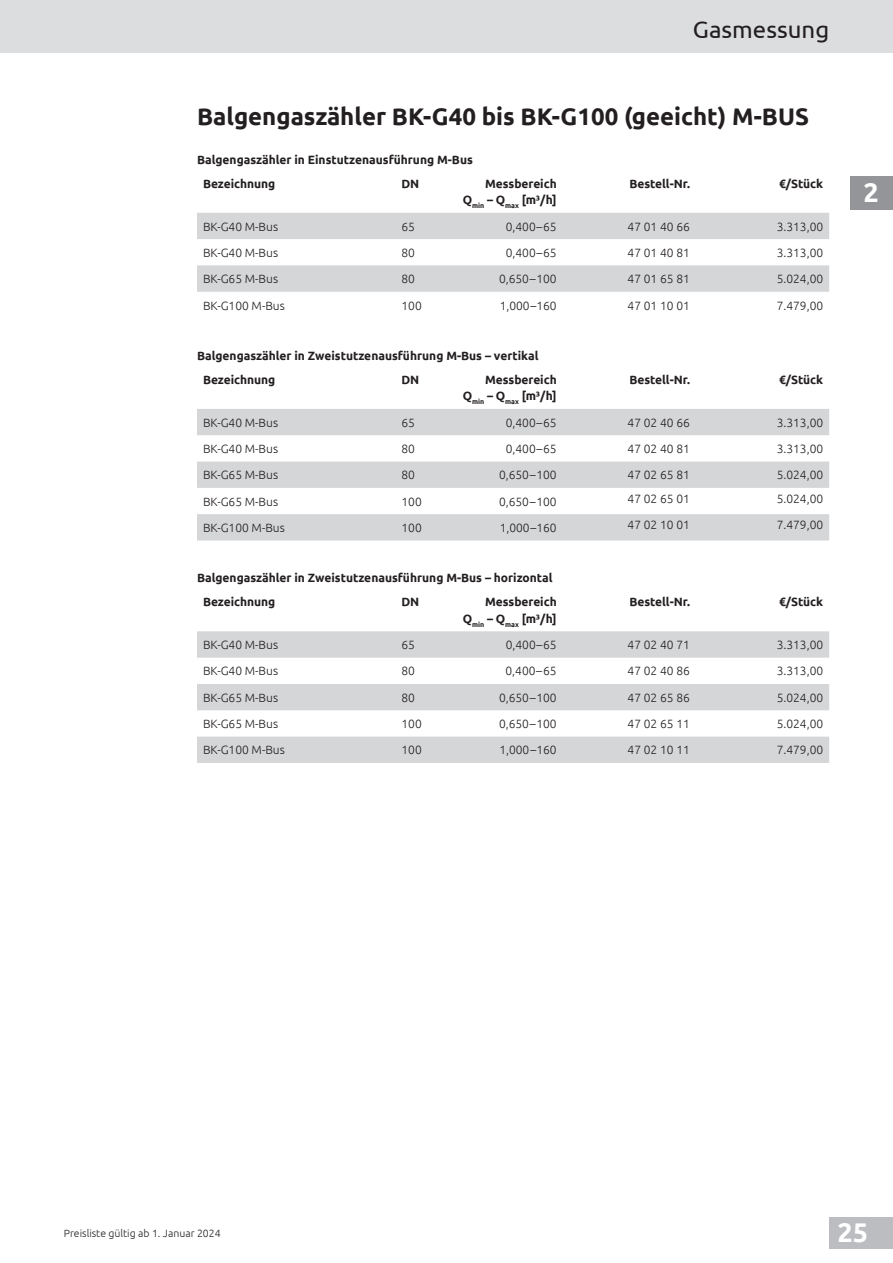
<style>
.page{position:relative;width:893px;height:1263px;background:#fff}
.page>*{position:absolute;margin:0;border:0;box-sizing:border-box;transform-origin:0 0}
.t1{font:700 27px "Ubuntu";color:#fff}
.t2{font:700 24px "Ubuntu";color:#231f20}
.t3{font:24px "Ubuntu";color:#231f20}
.t4{font:300 12px "Ubuntu";color:#231f20}
.t5{font:700 12px/23.9px "Ubuntu";letter-spacing:-.005em;color:#231f20}
.t6{font:300 10.5px "Ubuntu";color:#231f20}
</style>
<div class="page">
<div style="left:829px;top:1217px;width:64px;height:32px;background:#bcbdc0"></div>
<div style="left:0;top:0;width:893px;height:53px;background:#dcdddf"></div>
<div style="left:850px;top:176px;width:43px;height:34px;background:#939598"></div>
<svg style="left:197px;top:213px;width:632px;height:79px;fill:#d5d6d8"></svg>
<svg style="left:197px;top:409px;width:632px;height:131px;fill:#d5d6d8"></svg>
<svg style="left:197px;top:631px;width:632px;height:132px;fill:#d5d6d8"></svg>
<h2 class="t3" style="left:693px;top:15px;width:138px">Gasmessung</h2>
<h2 class="t2" style="left:197px;top:102px;width:613px">Balgengaszähler BK-G40 bis BK-G100 (geeicht) M-BUS</h2>
<p class="t5" style="left:203px;top:148px;width:271px;text-indent:-6px">Balgengaszähler in Einstutzenausführung M-Bus<br>Bezeichnung</p>
<p class="t5" style="left:401px;top:171px;width:19px">DN</p>
<p class="t5" style="left:463px;top:175px;width:95px;line-height:16.5px;text-align:right">Messbereich<br>Q<sub>min</sub> – Q<sub>max</sub> [m³/h]</p>
<p class="t5" style="left:629px;top:171px;width:62px">Bestell-Nr.</p>
<p class="t5" style="left:779px;top:171px;width:46px">€/Stück</p>
<p class="t4" style="left:203px;top:219px;width:77px">BK-G40 M-Bus</p>
<p class="t4" style="left:401px;top:219px;width:15px">65</p>
<p class="t4" style="left:506px;top:219px;width:52px">0,400–65</p>
<p class="t4" style="left:628px;top:219px;width:64px">47 01 40 66</p>
<p class="t4" style="left:777px;top:219px;width:48px">3.313,00</p>
<p class="t4" style="left:203px;top:245px;width:77px">BK-G40 M-Bus</p>
<p class="t4" style="left:401px;top:245px;width:15px">80</p>
<p class="t4" style="left:506px;top:245px;width:52px">0,400–65</p>
<p class="t4" style="left:628px;top:245px;width:64px">47 01 40 81</p>
<p class="t4" style="left:777px;top:245px;width:48px">3.313,00</p>
<p class="t4" style="left:203px;top:272px;width:77px">BK-G65 M-Bus</p>
<p class="t4" style="left:401px;top:272px;width:15px">80</p>
<p class="t4" style="left:499px;top:272px;width:59px">0,650–100</p>
<p class="t4" style="left:628px;top:272px;width:64px">47 01 65 81</p>
<p class="t4" style="left:777px;top:272px;width:48px">5.024,00</p>
<p class="t4" style="left:203px;top:298px;width:83px">BK-G100 M-Bus</p>
<p class="t4" style="left:401px;top:298px;width:22px">100</p>
<p class="t4" style="left:500px;top:298px;width:58px">1,000–160</p>
<p class="t4" style="left:628px;top:298px;width:64px">47 01 10 01</p>
<p class="t4" style="left:777px;top:298px;width:48px">7.479,00</p>
<p class="t5" style="left:203px;top:344px;width:337px;text-indent:-6px">Balgengaszähler in Zweistutzenausführung M-Bus – vertikal<br>Bezeichnung</p>
<p class="t5" style="left:401px;top:367px;width:19px">DN</p>
<p class="t5" style="left:463px;top:371px;width:95px;line-height:16.5px;text-align:right">Messbereich<br>Q<sub>min</sub> – Q<sub>max</sub> [m³/h]</p>
<p class="t5" style="left:629px;top:367px;width:62px">Bestell-Nr.</p>
<p class="t5" style="left:779px;top:367px;width:46px">€/Stück</p>
<p class="t4" style="left:203px;top:415px;width:77px">BK-G40 M-Bus</p>
<p class="t4" style="left:401px;top:415px;width:15px">65</p>
<p class="t4" style="left:506px;top:415px;width:52px">0,400–65</p>
<p class="t4" style="left:628px;top:415px;width:64px">47 02 40 66</p>
<p class="t4" style="left:777px;top:415px;width:48px">3.313,00</p>
<p class="t4" style="left:203px;top:441px;width:77px">BK-G40 M-Bus</p>
<p class="t4" style="left:401px;top:441px;width:15px">80</p>
<p class="t4" style="left:506px;top:441px;width:52px">0,400–65</p>
<p class="t4" style="left:628px;top:441px;width:64px">47 02 40 81</p>
<p class="t4" style="left:777px;top:441px;width:48px">3.313,00</p>
<p class="t4" style="left:203px;top:468px;width:77px">BK-G65 M-Bus</p>
<p class="t4" style="left:401px;top:468px;width:15px">80</p>
<p class="t4" style="left:499px;top:468px;width:59px">0,650–100</p>
<p class="t4" style="left:628px;top:468px;width:64px">47 02 65 81</p>
<p class="t4" style="left:777px;top:468px;width:48px">5.024,00</p>
<p class="t4" style="left:203px;top:494px;width:77px">BK-G65 M-Bus</p>
<p class="t4" style="left:401px;top:494px;width:22px">100</p>
<p class="t4" style="left:499px;top:494px;width:59px">0,650–100</p>
<p class="t4" style="left:628px;top:492px;width:64px">47 02 65 01</p>
<p class="t4" style="left:777px;top:492px;width:48px">5.024,00</p>
<p class="t4" style="left:203px;top:520px;width:83px">BK-G100 M-Bus</p>
<p class="t4" style="left:401px;top:520px;width:22px">100</p>
<p class="t4" style="left:500px;top:520px;width:58px">1,000–160</p>
<p class="t4" style="left:628px;top:518px;width:64px">47 02 10 01</p>
<p class="t4" style="left:777px;top:518px;width:48px">7.479,00</p>
<p class="t5" style="left:203px;top:566px;width:351px;text-indent:-6px">Balgengaszähler in Zweistutzenausführung M-Bus – horizontal<br>Bezeichnung</p>
<p class="t5" style="left:401px;top:590px;width:19px">DN</p>
<p class="t5" style="left:463px;top:594px;width:95px;line-height:16.5px;text-align:right">Messbereich<br>Q<sub>min</sub> – Q<sub>max</sub> [m³/h]</p>
<p class="t5" style="left:629px;top:590px;width:62px">Bestell-Nr.</p>
<p class="t5" style="left:779px;top:590px;width:46px">€/Stück</p>
<p class="t4" style="left:203px;top:638px;width:77px">BK-G40 M-Bus</p>
<p class="t4" style="left:401px;top:638px;width:15px">65</p>
<p class="t4" style="left:506px;top:638px;width:52px">0,400–65</p>
<p class="t4" style="left:628px;top:638px;width:64px">47 02 40 71</p>
<p class="t4" style="left:777px;top:638px;width:48px">3.313,00</p>
<p class="t4" style="left:203px;top:664px;width:77px">BK-G40 M-Bus</p>
<p class="t4" style="left:401px;top:664px;width:15px">80</p>
<p class="t4" style="left:505px;top:664px;width:53px">0,400–65</p>
<p class="t4" style="left:628px;top:664px;width:64px">47 02 40 86</p>
<p class="t4" style="left:777px;top:664px;width:48px">3.313,00</p>
<p class="t4" style="left:203px;top:690px;width:77px">BK-G65 M-Bus</p>
<p class="t4" style="left:401px;top:690px;width:15px">80</p>
<p class="t4" style="left:499px;top:690px;width:59px">0,650–100</p>
<p class="t4" style="left:628px;top:690px;width:64px">47 02 65 86</p>
<p class="t4" style="left:777px;top:690px;width:48px">5.024,00</p>
<p class="t4" style="left:203px;top:717px;width:77px">BK-G65 M-Bus</p>
<p class="t4" style="left:401px;top:717px;width:22px">100</p>
<p class="t4" style="left:499px;top:717px;width:59px">0,650–100</p>
<p class="t4" style="left:628px;top:717px;width:64px">47 02 65 11</p>
<p class="t4" style="left:777px;top:717px;width:48px">5.024,00</p>
<p class="t4" style="left:203px;top:743px;width:83px">BK-G100 M-Bus</p>
<p class="t4" style="left:401px;top:743px;width:22px">100</p>
<p class="t4" style="left:499px;top:743px;width:59px">1,000–160</p>
<p class="t4" style="left:628px;top:743px;width:64px">47 02 10 11</p>
<p class="t4" style="left:777px;top:743px;width:48px">7.479,00</p>
<h1 class="t1" style="left:864px;top:176px;width:17px">2</h1>
<p class="t6" style="left:64px;top:1227px;width:158px">Preisliste gültig ab 1. Januar 2024</p>
<h1 class="t1" style="left:836px;top:1216px;width:33px">255</h1>
</div>
